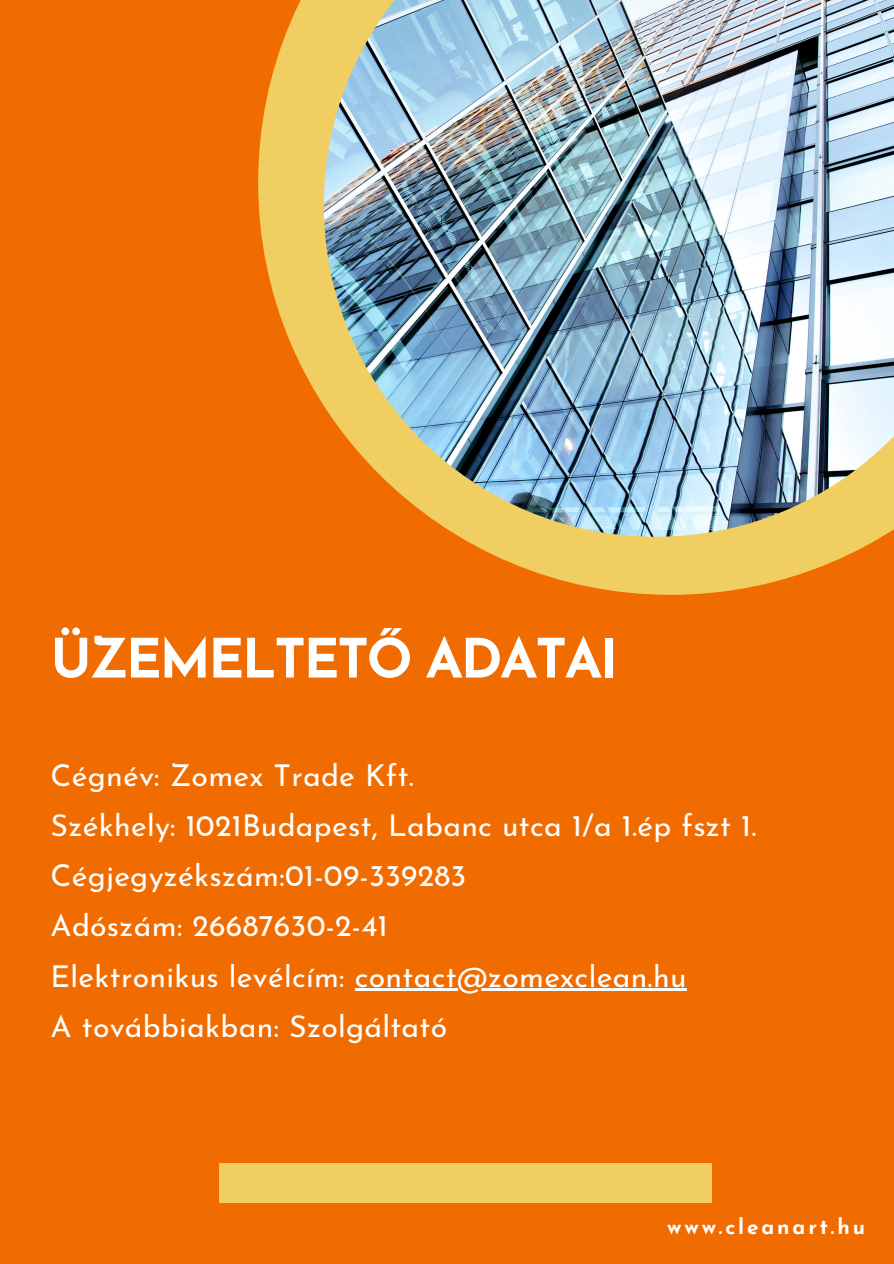
<style>
.page{position:relative;width:894px;height:1264px;background:#fff}
.page>*{position:absolute;margin:0;border:0;box-sizing:border-box;transform-origin:0 0}
.t1{font:700 54px "Josefin Sans";letter-spacing:-.045em;color:#fff}
.t2{font:30.15px "Josefin Sans";letter-spacing:.01em;color:#fff}
.t3{font:700 21px "Josefin Sans";letter-spacing:.135em;color:#fff}
</style>
<div class="page">
<div style="left:0;top:0;width:893px;height:1263px;background:#f06c00"></div>
<svg style="left:258px;top:0;width:625px;height:595px"></svg>
<img style="left:324px;top:0;width:569px;height:536px">
<div style="left:220px;top:1163px;width:492px;height:39px;background:#f0ce62"></div>
<hr style="left:355px;top:988px;width:331px;height:2px;background:#fff">
<p class="t1" style="left:51px;top:637px;width:568px">ÜZEMELTETŐ ADATAI</p>
<p class="t2" style="left:51px;top:763px;width:364px">Cégnév: Zomex Trade Kft.</p>
<p class="t2" style="left:51px;top:813px;width:707px">Székhely: 1021Budapest, Labanc utca 1/a 1.ép fszt 1.</p>
<p class="t2" style="left:51px;top:863px;width:417px">Cégjegyzékszám:01-09-339283</p>
<p class="t2" style="left:51px;top:913px;width:338px">Adószám: 26687630-2-41</p>
<p class="t2" style="left:51px;top:964px;width:637px">Elektronikus levélcím: contact@zomexclean.hu</p>
<p class="t2" style="left:51px;top:1014px;width:398px">A továbbiakban: Szolgáltató</p>
<p class="t3" style="left:667px;top:1218px;width:199px">www.cleanart.hu</p>
</div>
